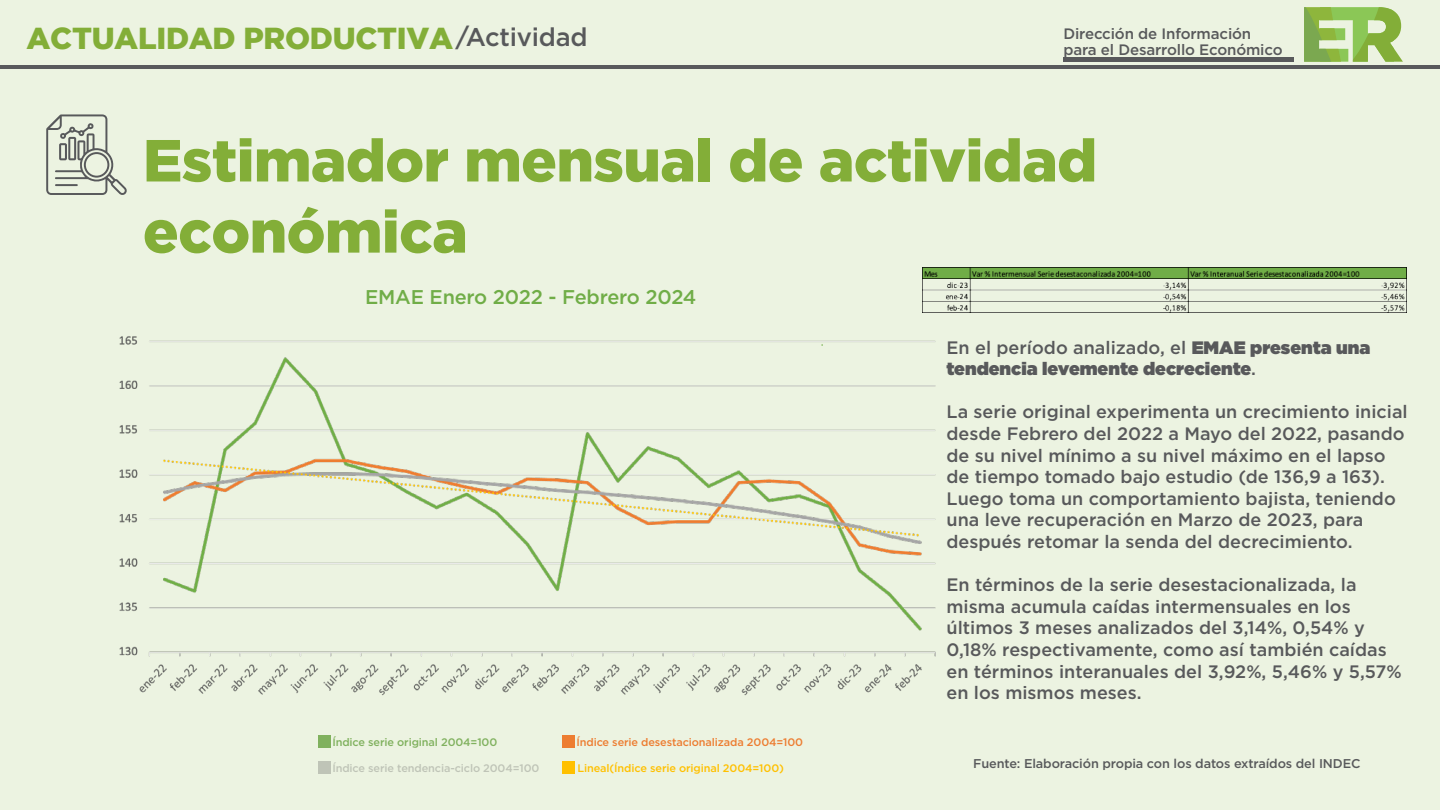
<style>
.page{position:relative;width:1440px;height:810px;background:#ecf3e1}
.page>*{position:absolute;margin:0;border:0;box-sizing:border-box;transform-origin:0 0}
.t1{font:900 59.25px/71.2px "Gotham";letter-spacing:-.01em;color:#83ae38}
.t2{font:900 30.22px "Gotham";letter-spacing:-.01em;color:#83ae38}
.t3{font:500 19.88px "Gotham";letter-spacing:-.01em;color:#70ad47}
.t4{font:500 18px/21.6px "Gotham";color:#58595b}
.t5{font:900 18px/21.6px "Gotham";color:#58595b}
.t6{font:500 15.08px/16px "Gotham";letter-spacing:-.01em;color:#58595b}
.t7{font:500 12.75px "Gotham";letter-spacing:-.01em;color:#58595b}
.t8{font:500 10.95px "Gotham";letter-spacing:-.01em;color:#ed7d31}
.t9{font:500 10.95px "Gotham";letter-spacing:-.01em;color:#ffc000}
.t10{font:500 10.95px "Gotham";letter-spacing:-.01em;color:#bfc4b7}
.t11{font:500 10.95px "Gotham";letter-spacing:-.01em;color:#80b15e}
.s1{font-weight:500;font-size:25.58px;color:#58595b}
.s2{font-weight:500}
</style>
<div class="page">
<hr style="left:0;top:65px;width:1440px;height:4px;background:#58595b">
<svg style="left:1304px;top:7px;width:99px;height:55px"></svg>
<hr style="left:1063px;top:58px;width:231px;height:4px;background:#58595b">
<svg style="left:46px;top:114px;width:81px;height:81px"></svg>
<img style="left:119px;top:336px;width:817px;height:360px">
<div style="left:318px;top:735px;width:12px;height:13px;background:#80b15e"></div>
<div style="left:562px;top:735px;width:13px;height:13px;background:#ed7d31"></div>
<div style="left:562px;top:761px;width:13px;height:13px;background:#ffc000"></div>
<div style="left:318px;top:761px;width:12px;height:13px;background:#bfc4b7"></div>
<img style="left:922px;top:267px;width:484px;height:45px">
<h2 class="t2" style="left:26px;top:20px;width:563px">ACTUALIDAD PRODUCTIVA<span class="s1">/Actividad</span></h2>
<p class="t6" style="left:1063px;top:25px;width:221px">Dirección de Información para el Desarrollo Económico</p>
<h1 class="t1" style="left:143px;top:123px;width:956px">Estimador mensual de actividad económica</h1>
<p class="t3" style="left:365px;top:284px;width:333px">EMAE Enero 2022 - Febrero 2024</p>
<p class="t5" style="left:947px;top:336px;width:425px"><span class="s2">En el período analizado, el</span> EMAE presenta una tendencia levemente decreciente<span class="s2">.</span></p>
<p class="t4" style="left:947px;top:401px;width:463px">La serie original experimenta un crecimiento inicial desde Febrero del 2022 a Mayo del 2022, pasando de su nivel mínimo a su nivel máximo en el lapso de tiempo tomado bajo estudio (de 136,9 a 163).<br>Luego toma un comportamiento bajista, teniendo una leve recuperación en Marzo de 2023, para después retomar la senda del decrecimiento.</p>
<p class="t4" style="left:947px;top:574px;width:457px">En términos de la serie desestacionalizada, la misma acumula caídas intermensuales en los últimos 3 meses analizados del 3,14%, 0,54% y 0,18% respectivamente, como así también caídas en términos interanuales del 3,92%, 5,46% y 5,57% en los mismos meses.</p>
<p class="t11" style="left:332px;top:734px;width:166px">Índice serie original 2004=100</p>
<p class="t8" style="left:576px;top:734px;width:228px">Índice serie desestacionalizada 2004=100</p>
<p class="t10" style="left:332px;top:761px;width:209px">Índice serie tendencia-ciclo 2004=100</p>
<p class="t9" style="left:577px;top:761px;width:208px">Lineal(Índice serie original 2004=100)</p>
<p class="t7" style="left:973px;top:755px;width:389px">Fuente: Elaboración propia con los datos extraídos del INDEC</p>
</div>
